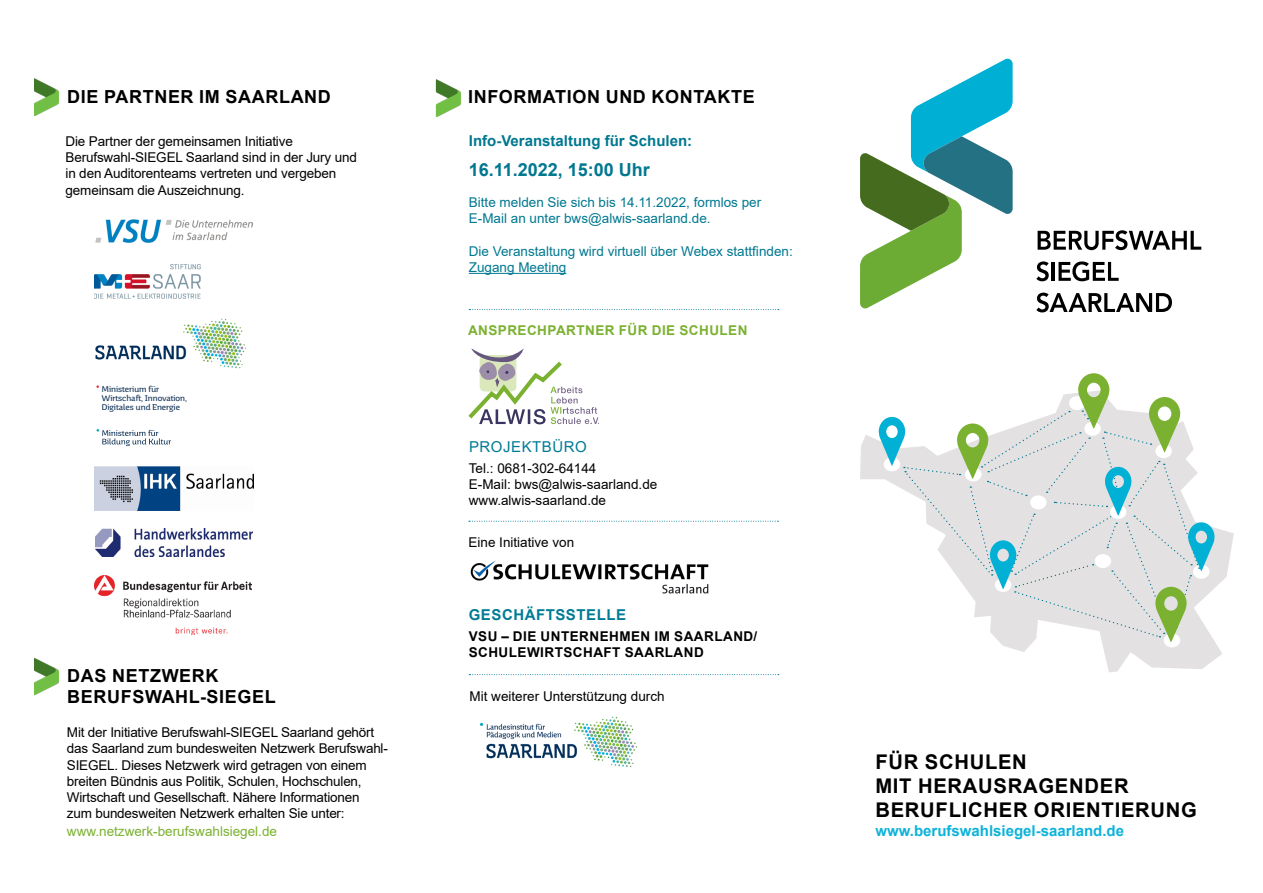
<style>
.page{position:relative;width:1263px;height:893px;background:#fff}
.page>*{position:absolute;margin:0;border:0;box-sizing:border-box;transform-origin:0 0}
.t1{font:700 20.25px/24.3px "Arial";letter-spacing:.035em;color:#000}
.t2{font:700 18px/21.6px "Arial";letter-spacing:.035em;color:#000}
.t3{font:700 18px "Arial";color:#007890}
.t4{font:700 15px "Arial";color:#0db3d8}
.t5{font:700 15px "Arial";color:#007890}
.t6{font:700 15px "Arial";letter-spacing:.035em;color:#007b94}
.t7{font:15px "Arial";letter-spacing:.035em;color:#007b94}
.t8{font:13.5px/16.2px "Arial";letter-spacing:-.015em;color:#000}
.t9{font:13.5px/16.2px "Arial";color:#007890}
.t10{font:700 13.5px/16.2px "Arial";letter-spacing:.035em;color:#000}
.t11{font:13.5px "Arial";color:#7bb130}
.t12{font:700 13.5px "Arial";letter-spacing:.035em;color:#7bb130}
.t13{font:8.25px/8.7px "Saar Pro Headline";color:#0d2f53}
</style>
<div class="page">
<svg style="left:860px;top:58px;width:153px;height:251px"></svg>
<svg style="left:1037px;top:230px;width:164px;height:20px"></svg>
<svg style="left:1036px;top:261px;width:13px;height:20px"></svg>
<hr style="left:1052px;top:262px;width:3px;height:19px;background:#000">
<svg style="left:1058px;top:261px;width:61px;height:20px"></svg>
<svg style="left:1036px;top:293px;width:136px;height:19px"></svg>
<hr style="left:469px;top:273px;width:97px;height:1px;background:#007890">
<svg style="left:468px;top:348px;width:131px;height:76px"></svg>
<img style="left:436px;top:79px;width:25px;height:38px">
<img style="left:34px;top:78px;width:25px;height:38px">
<img style="left:34px;top:657px;width:25px;height:39px">
<svg style="left:469px;top:521px;width:309px;height:1px"></svg>
<svg style="left:469px;top:674px;width:310px;height:1px"></svg>
<svg style="left:469px;top:309px;width:310px;height:1px"></svg>
<svg style="left:860px;top:429px;width:374px;height:243px"></svg>
<div style="left:1164px;top:633px;width:16px;height:14px;background:#fff;border-radius:50%"></div>
<svg style="left:879px;top:373px;width:335px;height:269px"></svg>
<img style="left:470px;top:560px;width:239px;height:34px">
<img style="left:480px;top:716px;width:156px;height:50px">
<img style="left:95px;top:219px;width:158px;height:23px">
<img style="left:95px;top:467px;width:159px;height:43px">
<img style="left:95px;top:529px;width:158px;height:28px">
<img style="left:95px;top:318px;width:152px;height:51px">
<svg style="left:97px;top:429px;width:74px;height:17px"></svg>
<img style="left:95px;top:575px;width:156px;height:59px">
<img style="left:94px;top:264px;width:107px;height:35px">
<h2 class="t2" style="left:67px;top:86px;width:265px">DIE PARTNER IM SAARLAND</h2>
<p class="t8" style="left:66px;top:133px;width:293px">Die Partner der gemeinsamen Initiative Berufswahl-SIEGEL Saarland sind in der Jury und in den Auditorenteams vertreten und vergeben gemeinsam die Auszeichnung.</p>
<p class="t13" style="left:102px;top:385px;width:87px">Ministerium für<br>Wirtschaft, Innovation,<br>Digitales und Energie</p>
<h2 class="t2" style="left:67px;top:665px;width:210px">DAS NETZWERK<br>BERUFSWAHL-SIEGEL</h2>
<p class="t8" style="left:67px;top:724px;width:322px">Mit der Initiative Berufswahl-SIEGEL Saarland gehört das Saarland zum bundesweiten Netzwerk Berufswahl-SIEGEL. Dieses Netzwerk wird getragen von einem breiten Bündnis aus Politik, Schulen, Hochschulen, Wirtschaft und Gesellschaft. Nähere Informationen zum bundesweiten Netzwerk erhalten Sie unter:</p>
<p class="t11" style="left:67px;top:822px;width:212px">www.netzwerk-berufswahlsiegel.de</p>
<h2 class="t2" style="left:468px;top:86px;width:288px">INFORMATION UND KONTAKTE</h2>
<p class="t5" style="left:469px;top:130px;width:225px">Info-Veranstaltung für Schulen:</p>
<h2 class="t3" style="left:469px;top:157px;width:183px">16.11.2022, 15:00 Uhr</h2>
<p class="t9" style="left:469px;top:194px;width:294px">Bitte melden Sie sich bis 14.11.2022, formlos per<br>E-Mail an unter bws@alwis-saarland.de.</p>
<p class="t9" style="left:469px;top:243px;width:325px">Die Veranstaltung wird virtuell über Webex stattfinden:<br>Zugang Meeting</p>
<p class="t12" style="left:468px;top:321px;width:281px">ANSPRECHPARTNER FÜR DIE SCHULEN</p>
<p class="t7" style="left:469px;top:437px;width:119px">PROJEKTBÜRO</p>
<p class="t8" style="left:469px;top:460px;width:190px">Tel.: 0681-302-64144<br>E-Mail: bws@alwis-saarland.de www.alwis-saarland.de</p>
<p class="t8" style="left:468px;top:534px;width:107px">Eine Initiative von</p>
<p class="t6" style="left:469px;top:604px;width:159px">GESCHÄFTSSTELLE</p>
<p class="t10" style="left:469px;top:628px;width:290px">VSU – DIE UNTERNEHMEN IM SAARLAND/<br>SCHULEWIRTSCHAFT SAARLAND</p>
<p class="t8" style="left:469px;top:688px;width:197px">Mit weiterer Unterstützung durch</p>
<h1 class="t1" style="left:875px;top:750px;width:323px">FÜR SCHULEN<br>MIT HERAUSRAGENDER<br>BERUFLICHER ORIENTIERUNG</h1>
<p class="t4" style="left:875px;top:820px;width:250px">www.berufswahlsiegel-saarland.de</p>
</div>
